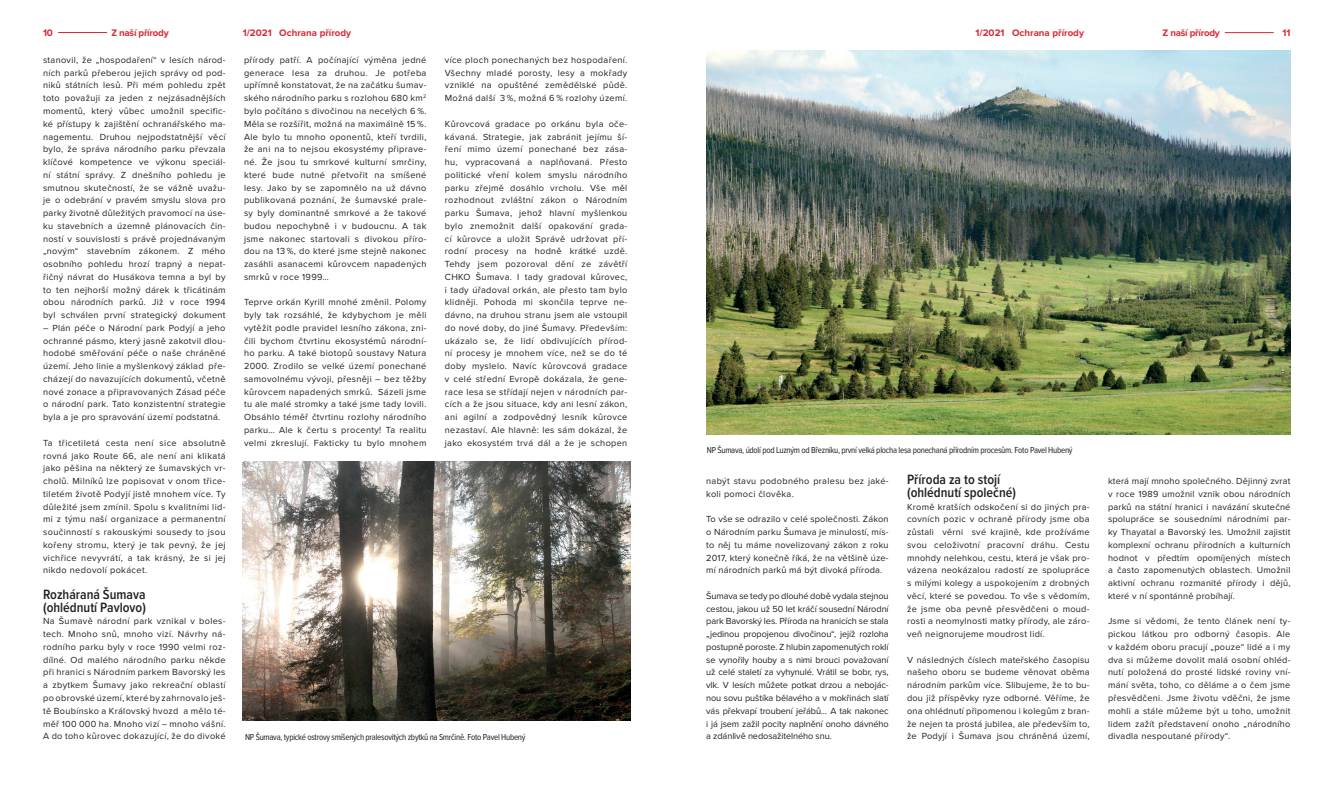
<style>
.page{position:relative;width:1333px;height:794px;background:#fff}
.page>*{position:absolute;margin:0;border:0;box-sizing:border-box;transform-origin:0 0}
.mezititulek{font:600 13.9px/12.8px "Proxima Nova Cond";color:#231f20}
.t1{font:700 9.8px "Proxima Nova";color:#d62a35}
.t2{font:700 9.8px "Proxima Nova";letter-spacing:-.025em;color:#d62a35}
.chlebovka{font:9.2px/12.8px "Proxima Nova";letter-spacing:.03em;color:#231f20;text-align:justify}
.titulky_foto{font:9px "Proxima Nova Cond";letter-spacing:-.03em;color:#231f20}
</style>
<div class="page">
<img style="left:242px;top:461px;width:388px;height:259px">
<img style="left:706px;top:50px;width:583px;height:384px">
<hr style="left:1224px;top:32px;width:49px;height:1px;background:#d62a35">
<hr style="left:58px;top:32px;width:49px;height:1px;background:#d62a35">
<p class="t1" style="left:43px;top:25px;width:11px">10</p>
<p class="t2" style="left:111px;top:25px;width:59px">Z naší přírody</p>
<p class="t1" style="left:243px;top:25px;width:110px">1/2021 Ochrana přírody</p>
<p class="t1" style="left:975px;top:25px;width:110px">1/2021 Ochrana přírody</p>
<p class="t2" style="left:1162px;top:25px;width:59px">Z naší přírody</p>
<p class="t1" style="left:1282px;top:25px;width:9px">11</p>
<p class="chlebovka" style="left:43px;top:53px;width:184px">stanovil, že „hospodaření“ v lesích národ&shy;ních parků přeberou jejich správy od pod&shy;niků státních lesů. Při mém pohledu zpět toto považuji za jeden z nejzásadnějších momentů, který vůbec umožnil specific&shy;ké přístupy k zajištění ochranářského ma&shy;nagementu. Druhou nejpodstatnější věcí bylo, že správa národního parku převzala klíčové kompetence ve výkonu speciál&shy;ní státní správy. Z dnešního pohledu je smutnou skutečností, že se vážně uvažu&shy;je o odebrání v pravém smyslu slova pro parky životně důležitých pravomocí na úse&shy;ku stavebních a územně plánovacích čin&shy;ností v souvislosti s právě projednávaným „novým“ stavebním zákonem. Z mého osobního pohledu hrozí trapný a nepat&shy;řičný návrat do Husákova temna a byl by to ten nejhorší možný dárek k třicátinám obou národních parků. Již v roce 1994 byl schválen první strategický dokument</p>
<p class="chlebovka" style="left:43px;top:321px;width:184px">– Plán péče o Národní park Podyjí a jeho ochranné pásmo, který jasně zakotvil dlou&shy;hodobé směřování péče o naše chráněné území. Jeho linie a myšlenkový základ pře&shy;cházejí do navazujících dokumentů, včetně nové zonace a připravovaných Zásad péče o národní park. Tato konzistentní strategie byla a je pro spravování území podstatná.</p>
<p class="chlebovka" style="left:43px;top:436px;width:184px">Ta třicetiletá cesta není sice absolutně rovná jako Route 66, ale není ani klikatá jako pěšina na některý ze šumavských vr&shy;cholů. Milníků lze popisovat v onom třice&shy;tiletém životě Podyjí jistě mnohem více. Ty důležité jsem zmínil. Spolu s kvalitními lid&shy;mi z týmu naší organizace a permanentní součinností s rakouskými sousedy to jsou kořeny stromu, který je tak pevný, že jej vichřice nevyvrátí, a tak krásný, že si jej nikdo nedovolí pokácet.</p>
<p class="mezititulek" style="left:43px;top:587px;width:104px">Rozháraná Šumava (ohlédnutí Pavlovo)</p>
<p class="chlebovka" style="left:43px;top:614px;width:184px">Na Šumavě národní park vznikal v boles&shy;tech. Mnoho snů, mnoho vizí. Návrhy ná&shy;rodního parku byly v roce 1990 velmi roz&shy;dílné. Od malého národního parku někde při hranici s Národním parkem Bavorský les a zbytkem Šumavy jako rekreační oblastí po obrovské území, které by zahrnovalo ješ&shy;tě Boubínsko a Královský hvozd a mělo té&shy;měř 100 000 ha. Mnoho vizí – mnoho vášní.<br>A do toho kůrovec dokazující, že do divoké</p>
<p class="chlebovka" style="left:244px;top:53px;width:184px">přírody patří. A počínající výměna jedné generace lesa za druhou. Je potřeba upřímně konstatovat, že na začátku šumav&shy;ského národního parku s rozlohou 680 km<sup>2 </sup>bylo počítáno s divočinou na necelých 6 %.<br>Měla se rozšířit, možná na maximálně 15 %.<br>Ale bylo tu mnoho oponentů, kteří tvrdili, že ani na to nejsou ekosystémy připrave&shy;né. Že jsou tu smrkové kulturní smrčiny, které bude nutné přetvořit na smíšené lesy. Jako by se zapomnělo na už dávno publikovaná poznání, že šumavské prale&shy;sy byly dominantně smrkové a že takové budou nepochybně i v budoucnu. A tak jsme nakonec startovali s divokou příro&shy;dou na 13 %, do které jsme stejně nakonec zasáhli asanacemi kůrovcem napadených smrků v roce 1999…</p>
<p class="chlebovka" style="left:244px;top:295px;width:184px">Teprve orkán Kyrill mnohé změnil. Polomy byly tak rozsáhlé, že kdybychom je měli vytěžit podle pravidel lesního zákona, zni&shy;čili bychom čtvrtinu ekosystémů národní&shy;ho parku. A také biotopů soustavy Natura 2000. Zrodilo se velké území ponechané samovolnému vývoji, přesněji – bez těžby kůrovcem napadených smrků. Sázeli jsme tu ale malé stromky a také jsme tady lovili.<br>Obsáhlo téměř čtvrtinu rozlohy národního parku… Ale k čertu s procenty! Ta realitu velmi zkreslují. Fakticky tu bylo mnohem</p>
<p class="chlebovka" style="left:445px;top:53px;width:184px">více ploch ponechaných bez hospodaření.<br>Všechny mladé porosty, lesy a mokřady vzniklé na opuštěné zemědělské půdě.<br>Možná další 3 %, možná 6 % rozlohy území.</p>
<p class="chlebovka" style="left:445px;top:117px;width:184px">Kůrovcová gradace po orkánu byla oče&shy;kávaná. Strategie, jak zabránit jejímu ší&shy;ření mimo území ponechané bez zása&shy;hu, vypracovaná a naplňovaná. Přesto politické vření kolem smyslu národního parku zřejmě dosáhlo vrcholu. Vše měl rozhodnout zvláštní zákon o Národním parku Šumava, jehož hlavní myšlenkou bylo znemožnit další opakování grada&shy;cí kůrovce a uložit Správě udržovat pří&shy;rodní procesy na hodně krátké uzdě.<br>Tehdy jsem pozoroval dění ze závětří CHKO Šumava. I tady gradoval kůrovec, i tady úřadoval orkán, ale přesto tam bylo klidněji. Pohoda mi skončila teprve ne&shy;dávno, na druhou stranu jsem ale vstoupil do nové doby, do jiné Šumavy. Především: ukázalo se, že lidí obdivujících přírod&shy;ní procesy je mnohem více, než se do té doby myslelo. Navíc kůrovcová gradace v celé střední Evropě dokázala, že gene&shy;race lesa se střídají nejen v národních par&shy;cích a že jsou situace, kdy ani lesní zákon, ani agilní a zodpovědný lesník kůrovce nezastaví. Ale hlavně: les sám dokázal, že jako ekosystém trvá dál a že je schopen</p>
<p class="titulky_foto" style="left:245px;top:730px;width:282px">NP Šumava, typické ostrovy smíšených pralesovitých zbytků na Smrčině. Foto Pavel Hubený</p>
<p class="titulky_foto" style="left:707px;top:443px;width:367px">NP Šumava, údolí pod Luzným od Březníku, první velká plocha lesa ponechaná přírodním procesům. Foto Pavel Hubený</p>
<p class="chlebovka" style="left:706px;top:474px;width:184px">nabýt stavu podobného pralesu bez jaké&shy;koli pomoci člověka.</p>
<p class="chlebovka" style="left:706px;top:512px;width:184px">To vše se odrazilo v celé společnosti. Zákon o Národním parku Šumava je minulostí, mís&shy;to něj tu máme novelizovaný zákon z roku 2017, který konečně říká, že na většině úze&shy;mí národních parků má být divoká příroda.</p>
<p class="chlebovka" style="left:706px;top:589px;width:184px">Šumava se tedy po dlouhé době vydala stejnou cestou, jakou už 50 let kráčí sousední Národní park Bavorský les. Příroda na hranicích se stala „jedinou propojenou divočinou“, jejíž rozloha postupně poroste. Z hlubin zapomenutých roklí se vynořily houby a s nimi brouci považovaní už celé staletí za vyhynulé. Vrátil se bobr, rys, vlk. V lesích můžete potkat drzou a nebojác&shy;nou sovu puštíka bělavého a v mokřinách slatí vás překvapí troubení jeřábů… A tak nakonec i já jsem zažil pocity naplnění onoho dávného a zdánlivě nedosažitelného snu.</p>
<p class="mezititulek" style="left:907px;top:472px;width:110px">Příroda za to stojí (ohlédnutí společné)</p>
<p class="chlebovka" style="left:907px;top:500px;width:184px">Kromě kratších odskočení si do jiných pra&shy;covních pozic v ochraně přírody jsme oba zůstali věrni své krajině, kde prožíváme svou celoživotní pracovní dráhu. Cestu mnohdy nelehkou, cestu, která je však pro&shy;vázena neokázalou radostí ze spolupráce s milými kolegy a uspokojením z drobných věcí, které se povedou. To vše s vědomím, že jsme oba pevně přesvědčeni o moud&shy;rosti a neomylnosti matky přírody, ale záro&shy;veň neignorujeme moudrost lidí.</p>
<p class="chlebovka" style="left:907px;top:653px;width:184px">V následných číslech mateřského časopisu našeho oboru se budeme věnovat oběma národním parkům více. Slibujeme, že to bu&shy;dou již příspěvky ryze odborné. Věříme, že ona ohlédnutí připomenou i kolegům z bran&shy;že nejen ta prostá jubilea, ale především to, že Podyjí i Šumava jsou chráněná území,</p>
<p class="chlebovka" style="left:1107px;top:474px;width:184px">která mají mnoho společného. Dějinný zvrat v roce 1989 umožnil vznik obou národních parků na státní hranici i navázání skutečné spolupráce se sousedními národními par&shy;ky Thayatal a Bavorský les. Umožnil zajistit komplexní ochranu přírodních a kulturních hodnot v předtím opomíjených místech a často zapomenutých oblastech. Umožnil aktivní ochranu rozmanité přírody i dějů, které v ní spontánně probíhají.</p>
<p class="chlebovka" style="left:1107px;top:614px;width:184px">Jsme si vědomi, že tento článek není ty&shy;pickou látkou pro odborný časopis. Ale v každém oboru pracují „pouze“ lidé a i my dva si můžeme dovolit malá osobní ohléd&shy;nutí položená do prosté lidské roviny vní&shy;mání světa, toho, co děláme a o čem jsme přesvědčeni. Jsme životu vděčni, že jsme mohli a stále můžeme být u toho, umožnit lidem zažít představení onoho „národního divadla nespoutané přírody“.</p>
</div>
